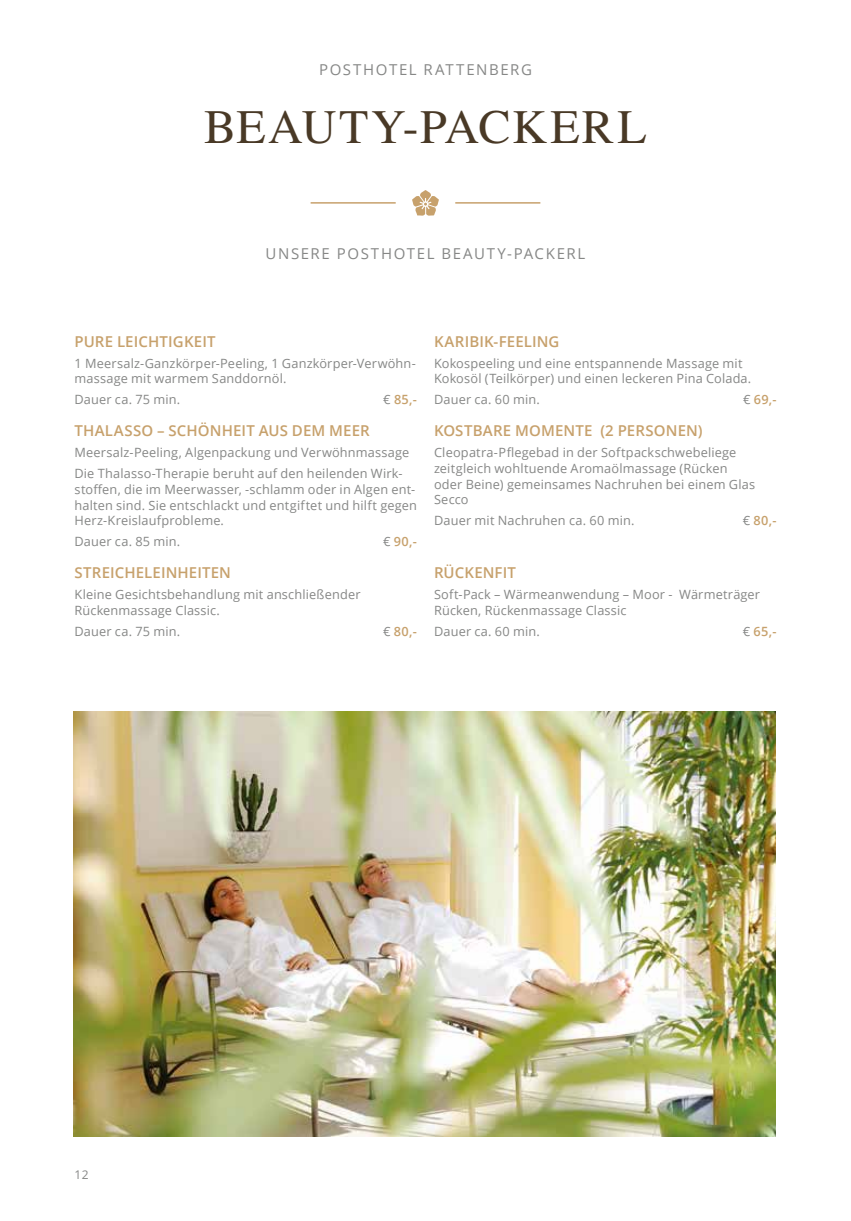
<style>
.page{position:relative;width:851px;height:1221px;background:#fff}
.page>*{position:absolute;margin:0;border:0;box-sizing:border-box;transform-origin:0 0}
.t1{font:48px "STIX General";letter-spacing:.045em;color:#493926}
.t2{font:600 15px "Open Sans";letter-spacing:.005em;color:#c7a16c}
.t3{font:15px "Open Sans";letter-spacing:.11em;color:#868786}
.t4{font:12.75px/15.8px "Open Sans";letter-spacing:.015em;color:#868786}
.t5{font:600 12.75px "Open Sans";letter-spacing:.03em;color:#c7a16c}
.t6{font:12px "Open Sans";color:#868786}
.s1{font-weight:400;color:#868786}
</style>
<div class="page">
<svg style="left:412px;top:190px;width:27px;height:26px"></svg>
<hr style="left:455px;top:202px;width:85px;height:2px;background:#c7a16c">
<hr style="left:310px;top:202px;width:85px;height:2px;background:#c7a16c">
<img style="left:73px;top:711px;width:702px;height:425px">
<p class="t3" style="left:319px;top:60px;width:214px">POSTHOTEL RATTENBERG</p>
<h1 class="t1" style="left:204px;top:94px;width:444px">BEAUTY-PACKERL</h1>
<p class="t3" style="left:265px;top:243px;width:321px">UNSERE POSTHOTEL BEAUTY-PACKERL</p>
<p class="t2" style="left:74px;top:331px;width:143px">PURE LEICHTIGKEIT</p>
<p class="t4" style="left:74px;top:355px;width:343px">1 Meersalz-Ganzkörper-Peeling, 1 Ganzkörper-Verwöhn&shy;massage mit warmem Sanddornöl.</p>
<p class="t4" style="left:74px;top:391px;width:107px">Dauer ca. 75 min.</p>
<p class="t5" style="left:383px;top:391px;width:35px"><span class="s1">€</span> 85,-</p>
<p class="t2" style="left:74px;top:420px;width:297px">THALASSO – SCHÖNHEIT AUS DEM MEER</p>
<p class="t4" style="left:74px;top:441px;width:336px;line-height:21px">Meersalz-Peeling, Algenpackung und Verwöhnmassage<br>Die Thalasso-Therapie beruht auf den heilenden Wirk-</p>
<p class="t4" style="left:74px;top:481px;width:344px">stoffen, die im Meerwasser, -schlamm oder in Algen ent&shy;halten sind. Sie entschlackt und entgiftet und hilft gegen<br>Herz-Kreislaufprobleme.</p>
<p class="t4" style="left:74px;top:533px;width:107px">Dauer ca. 85 min.</p>
<p class="t5" style="left:383px;top:533px;width:35px"><span class="s1">€</span> 90,-</p>
<p class="t2" style="left:74px;top:562px;width:158px">STREICHELEINHEITEN</p>
<p class="t4" style="left:74px;top:586px;width:287px">Kleine Gesichtsbehandlung mit anschließender<br>Rückenmassage Classic.</p>
<p class="t4" style="left:74px;top:622px;width:107px">Dauer ca. 75 min.</p>
<p class="t5" style="left:383px;top:622px;width:35px"><span class="s1">€</span> 80,-</p>
<p class="t2" style="left:434px;top:331px;width:127px">KARIBIK-FEELING</p>
<p class="t4" style="left:434px;top:355px;width:319px">Kokospeeling und eine entspannende Massage mit<br>Kokosöl (Teilkörper) und einen leckeren Pina Colada.</p>
<p class="t4" style="left:434px;top:391px;width:107px">Dauer ca. 60 min.</p>
<p class="t5" style="left:743px;top:391px;width:35px"><span class="s1">€</span> 69,-</p>
<p class="t2" style="left:434px;top:420px;width:270px">KOSTBARE MOMENTE (2 PERSONEN)</p>
<p class="t4" style="left:434px;top:444px;width:322px">Cleopatra-Pflegebad in der Softpackschwebeliege zeitgleich wohltuende Aromaölmassage (Rücken oder Beine) gemeinsames Nachruhen bei einem Glas Secco</p>
<p class="t4" style="left:434px;top:512px;width:202px">Dauer mit Nachruhen ca. 60 min.</p>
<p class="t5" style="left:742px;top:512px;width:35px"><span class="s1">€</span> 80,-</p>
<p class="t2" style="left:434px;top:562px;width:83px">RÜCKENFIT</p>
<p class="t4" style="left:434px;top:586px;width:327px">Soft-Pack – Wärmeanwendung – Moor - Wärmeträger<br>Rücken, Rückenmassage Classic</p>
<p class="t4" style="left:434px;top:622px;width:107px">Dauer ca. 60 min.</p>
<p class="t5" style="left:742px;top:622px;width:35px"><span class="s1">€</span> 65,-</p>
<p class="t6" style="left:74px;top:1166px;width:16px">12</p>
</div>
